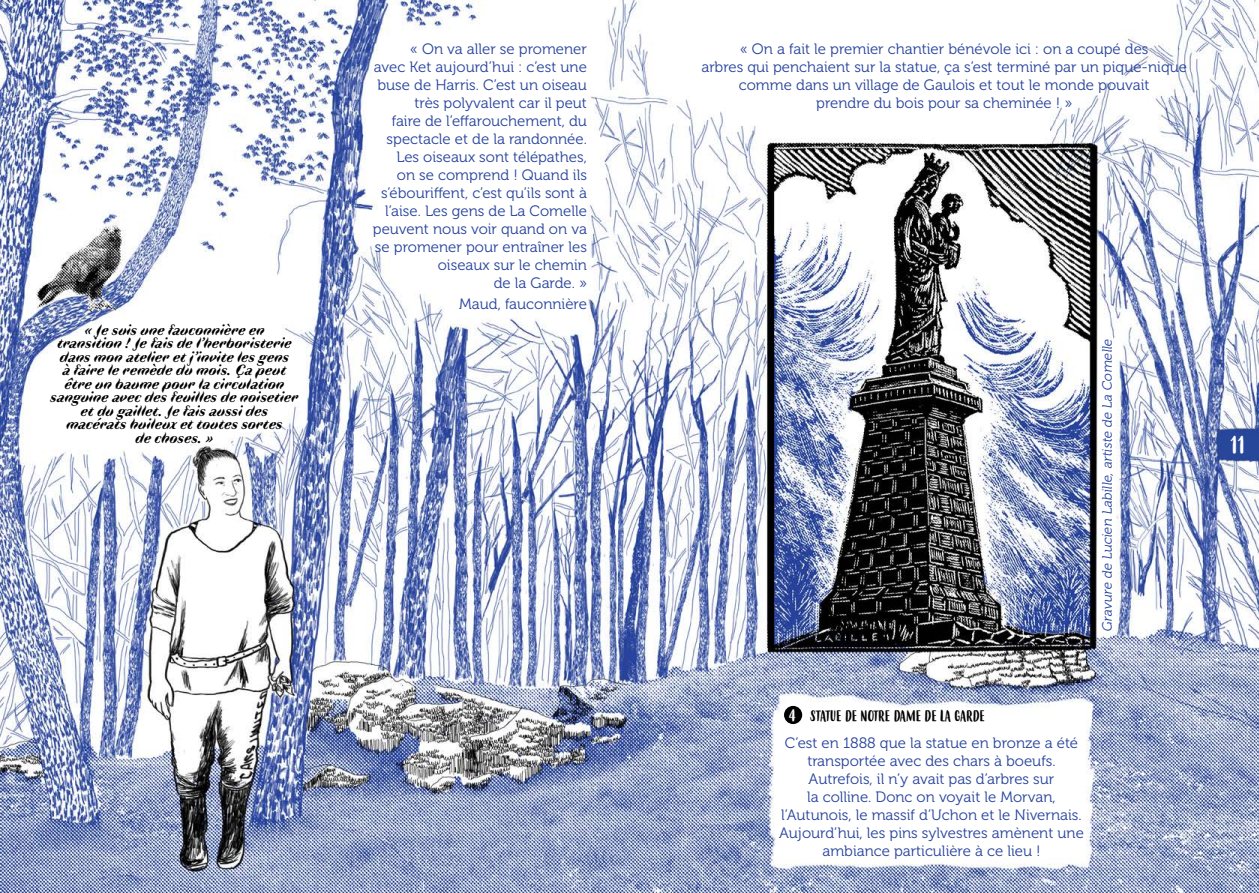
<style>
.page{position:relative;width:1259px;height:893px;background:#fff}
.page>*{position:absolute;margin:0;border:0;box-sizing:border-box;transform-origin:0 0}
.t1{font:24px "Budidaya";color:#fff}
.t2{font:15px/18px "Museo 300";color:#27439c;text-align:center}
.t3{font:italic 700 15px/13.5px "Faune Display";color:#000;text-align:center}
.t4{font:15px "Budidaya";color:#000}
.t5{font:italic 13.5px "Museo 300";color:#27439c}
.s1{font-size:16.5px;color:#fff}
</style>
<div class="page">
<img style="left:0;top:0;width:1259px;height:893px">
<div style="left:784px;top:706px;width:18px;height:18px;background:#000;border-radius:50%"></div>
<img style="left:1209px;top:418px;width:50px;height:56px">
<p class="t3" style="left:51px;top:322px;width:249px">« Je suis une fauconnière en transition ! Je fais de l’herboristerie dans mon atelier et j’invite les gens<br>à faire le remède du mois. Ça peut être un baume pour la circulation sanguine avec des feuilles de noisetier et du gaillet. Je fais aussi des macérats huileux et toutes sortes<br>de choses. »</p>
<p class="t2" style="left:373px;top:40px;width:216px;text-align:right">« On va aller se promener<br>avec Ket aujourd’hui : c’est une buse de Harris. C’est un oiseau très polyvalent car il peut<br>faire de l’effarouchement, du spectacle et de la randonnée.<br>Les oiseaux sont télépathes,<br>on se comprend ! Quand ils s’ébouriffent, c’est qu’ils sont à l’aise. Les gens de La Comelle peuvent nous voir quand on va se promener pour entraîner les oiseaux sur le chemin<br>de la Garde. »</p>
<p class="t2" style="left:459px;top:295px;width:129px">Maud, fauconnière</p>
<p class="t2" style="left:701px;top:40px;width:487px">« On a fait le premier chantier bénévole ici : on a coupé des<br>arbres qui penchaient sur la statue, ça s’est terminé par un pique-nique comme dans un village de Gaulois et tout le monde pouvait<br>prendre du bois pour sa cheminée ! »</p>
<p class="t5" style="left:1099px;top:632px;width:296px;rotate:-90deg">Gravure de Lucien Labille, artiste de La Comelle</p>
<p class="t4" style="left:789px;top:707px;width:197px"><span class="s1">4</span> STATUE DE NOTRE DAME DE LA GARDE</p>
<p class="t2" style="left:779px;top:734px;width:306px">C’est en 1888 que la statue en bronze a été transportée avec des chars à boeufs.<br>Autrefois, il n’y avait pas d’arbres sur<br>la colline. Donc on voyait le Morvan, l’Autunois, le massif d’Uchon et le Nivernais.<br>Aujourd’hui, les pins sylvestres amènent une ambiance particulière à ce lieu !</p>
<h1 class="t1" style="left:1230px;top:432px;width:16px">11</h1>
</div>
